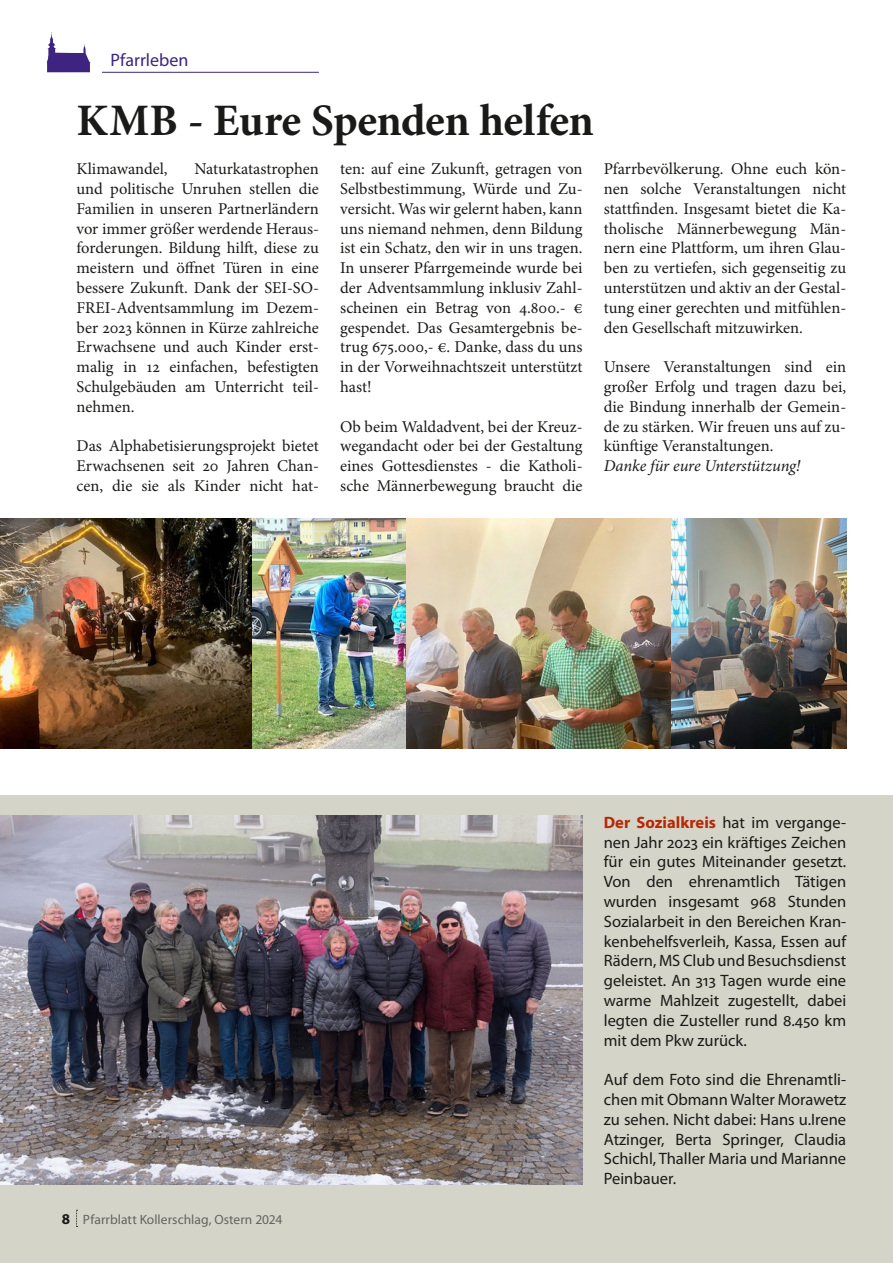
<style>
.page{position:relative;width:893px;height:1263px;background:#fff}
.page>*{position:absolute;margin:0;border:0;box-sizing:border-box;transform-origin:0 0}
.t1{font:700 45px "Minion Pro";letter-spacing:-.01em;color:#1a1a18}
.t2{font:18px "Myriad Pro";color:#3e2581}
.t3{font:16.5px/19.8px "Minion Pro";color:#1a1a18;text-align:justify}
.t4{font:16.5px/19.8px "Myriad Pro";color:#1a1a18;text-align:justify}
.t5{font:italic 16.5px "Minion Pro";letter-spacing:-.01em;color:#1a1a18}
.t6{font:13.5px "Myriad Pro";letter-spacing:.005em;color:#636362}
.s1{font-weight:700;font-size:15px;color:#1a1a18}
.s2{font-weight:700;color:#b72805}
</style>
<div class="page">
<div style="left:0;top:796px;width:893px;height:467px;background:#d5d4c8"></div>
<img style="left:0;top:815px;width:583px;height:369px">
<img style="left:0;top:518px;width:253px;height:230px">
<img style="left:253px;top:518px;width:419px;height:230px">
<img style="left:672px;top:518px;width:174px;height:230px">
<svg style="left:76px;top:1210px;width:2px;height:17px"></svg>
<hr style="left:102px;top:72px;width:217px;height:1px;background:#3e2581">
<svg style="left:47px;top:32px;width:43px;height:40px"></svg>
<p class="t2" style="left:111px;top:49px;width:79px">Pfarrleben</p>
<h1 class="t1" style="left:77px;top:89px;width:519px">KMB - Eure Spenden helfen</h1>
<p class="t3" style="left:77px;top:159px;width:93px">Klimawandel,</p>
<p class="t3" style="left:77px;top:159px;width:244px;text-indent:118px">Naturkatastrophen und politische Unruhen stellen die Familien in unseren Partnerländern vor immer größer werdende Heraus&shy;forderungen. Bildung hilft, diese zu meistern und öffnet Türen in eine bessere Zukunft. Dank der SEI-SO-FREI-Adventsammlung im Dezem&shy;ber 2023 können in Kürze zahlreiche Erwachsene und auch Kinder erst&shy;malig in 12 einfachen, befestigten Schulgebäuden am Unterricht teil&shy;nehmen.</p>
<p class="t3" style="left:77px;top:436px;width:244px">Das Alphabetisierungsprojekt bietet Erwachsenen seit 20 Jahren Chan&shy;cen, die sie als Kinder nicht hat-</p>
<p class="t3" style="left:340px;top:159px;width:244px">ten: auf eine Zukunft, getragen von Selbstbestimmung, Würde und Zu&shy;versicht. Was wir gelernt haben, kann uns niemand nehmen, denn Bildung ist ein Schatz, den wir in uns tragen.<br>In unserer Pfarrgemeinde wurde bei der Adventsammlung inklusiv Zahl&shy;scheinen ein Betrag von 4.800.- € gespendet. Das Gesamtergebnis be&shy;trug 675.000,- €. Danke, dass du uns in der Vorweihnachtszeit unterstützt hast!</p>
<p class="t3" style="left:340px;top:417px;width:244px">Ob beim Waldadvent, bei der Kreuz&shy;wegandacht oder bei der Gestaltung eines Gottesdienstes - die Katholi&shy;sche Männerbewegung braucht die</p>
<p class="t3" style="left:604px;top:159px;width:244px">Pfarrbevölkerung. Ohne euch kön&shy;nen solche Veranstaltungen nicht stattfinden. Insgesamt bietet die Ka&shy;tholische Männerbewegung Män&shy;nern eine Plattform, um ihren Glau&shy;ben zu vertiefen, sich gegenseitig zu unterstützen und aktiv an der Gestal&shy;tung einer gerechten und mitfühlen&shy;den Gesellschaft mitzuwirken.</p>
<p class="t3" style="left:604px;top:357px;width:244px">Unsere Veranstaltungen sind ein großer Erfolg und tragen dazu bei, die Bindung innerhalb der Gemein&shy;de zu stärken. Wir freuen uns auf zu&shy;künftige Veranstaltungen.</p>
<p class="t5" style="left:604px;top:455px;width:198px">Danke für eure Unterstützung!</p>
<p class="t6" style="left:62px;top:1211px;width:222px"><span class="s1">8</span> Pfarrblatt Kollerschlag, Ostern 2024</p>
<p class="t4" style="left:604px;top:812px;width:244px"><span class="s2">Der Sozialkreis</span> hat im vergange&shy;nen Jahr 2023 ein kräftiges Zeichen für ein gutes Miteinander gesetzt.<br>Von den ehrenamtlich Tätigen wurden insgesamt 968 Stunden Sozialarbeit in den Bereichen Kran&shy;kenbehelfsverleih, Kassa, Essen auf Rädern, MS Club und Besuchsdienst geleistet. An 313 Tagen wurde eine warme Mahlzeit zugestellt, dabei legten die Zusteller rund 8.450 km mit dem Pkw zurück.</p>
<p class="t4" style="left:604px;top:1069px;width:244px">Auf dem Foto sind die Ehrenamtli&shy;chen mit Obmann Walter Morawetz zu sehen. Nicht dabei: Hans u.Irene Atzinger, Berta Springer, Claudia Schichl, Thaller Maria und Marianne Peinbauer.</p>
</div>
